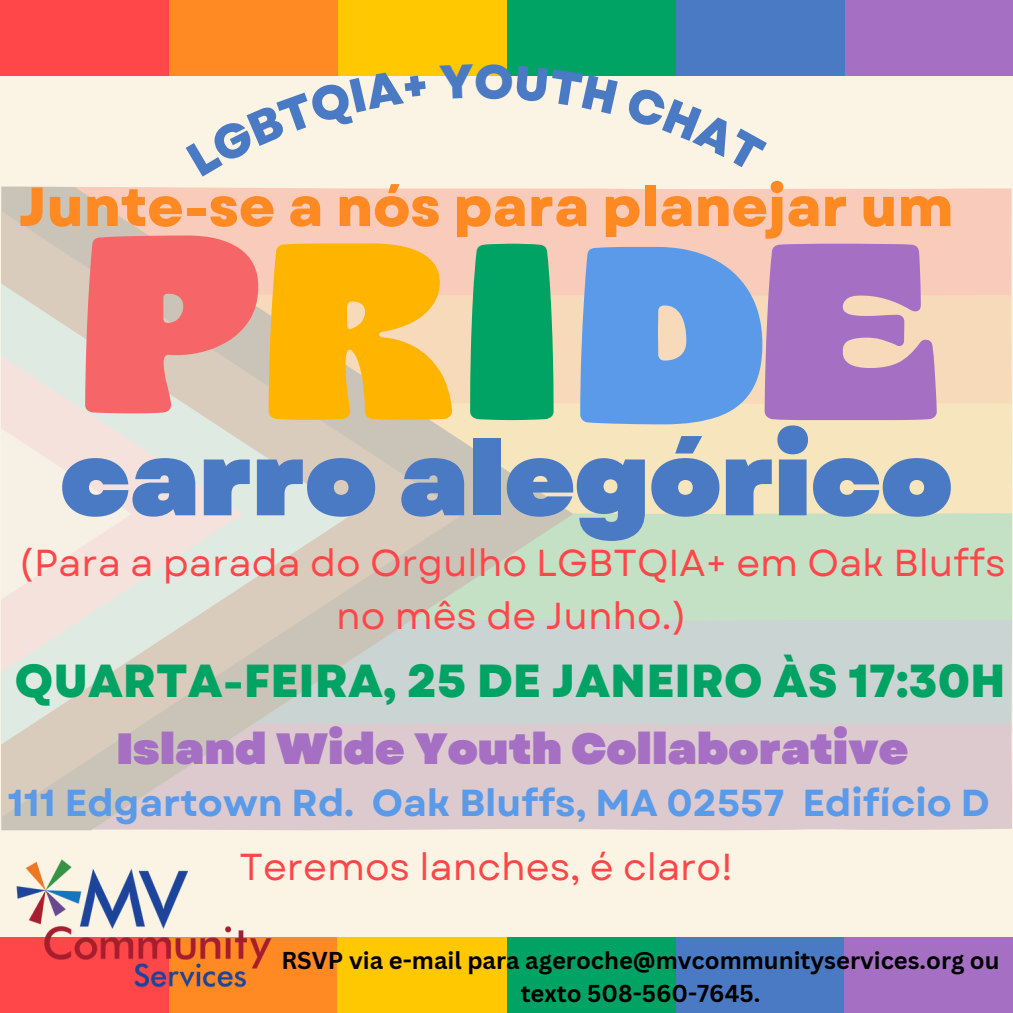
<style>
.page{position:relative;width:1013px;height:1013px;background:#fff}
.page>*{position:absolute;margin:0;border:0;box-sizing:border-box;transform-origin:0 0}
.t1{font:900 249px "Gliker";letter-spacing:.03em;color:#f66668}
.t2{font:900 103.75px "Garet";color:#4b7ac4}
.t3{font:800 55px "Garet";color:#ff8a24}
.t4{font:800 46.25px "Garet";color:#00a364}
.t5{font:900 43.75px "Garet";color:#a570c4}
.t6{font:37.5px/52.5px "Garet";color:#ff4649;text-align:center}
.t7{font:700 37.5px "Garet";color:#5a9ae8}
.t8{font:700 23.75px/32.8px "Canva Sans";color:#000;text-align:center}
.s1{color:#ffb400}
.s2{color:#00a364}
.s3{color:#5a9ae8}
.s4{color:#a570c4}
</style>
<div class="page">
<div style="left:0;top:0;width:1012px;height:1012px;background:#fbf4e4"></div>
<div style="left:169px;top:937px;width:228px;height:75px;background:#ff8a24"></div>
<div style="left:338px;top:937px;width:211px;height:75px;background:#ffc800"></div>
<div style="left:507px;top:937px;width:191px;height:75px;background:#00a364"></div>
<div style="left:675px;top:937px;width:236px;height:75px;background:#4b7ac4"></div>
<div style="left:844px;top:937px;width:168px;height:75px;background:#a570c4"></div>
<div style="left:169px;top:0;width:168px;height:76px;background:#ff8a24"></div>
<div style="left:0;top:0;width:169px;height:76px;background:#ff4649"></div>
<div style="left:507px;top:0;width:192px;height:76px;background:#00a364"></div>
<div style="left:338px;top:0;width:168px;height:76px;background:#ffc800"></div>
<div style="left:676px;top:0;width:213px;height:76px;background:#4b7ac4"></div>
<div style="left:845px;top:0;width:167px;height:76px;background:#a570c4"></div>
<img style="left:0;top:859px;width:272px;height:153px">
<div style="left:573px;top:188px;width:438px;height:105px;background:#f8cbba"></div>
<div style="left:573px;top:293px;width:438px;height:109px;background:#f7daba"></div>
<div style="left:573px;top:402px;width:439px;height:109px;background:#f7e5bd"></div>
<div style="left:573px;top:511px;width:439px;height:107px;background:#c4e1c6"></div>
<div style="left:573px;top:618px;width:439px;height:104px;background:#cad4d2"></div>
<div style="left:573px;top:722px;width:439px;height:108px;background:#dccacf"></div>
<svg style="left:1px;top:186px;width:572px;height:644px;background:#e1d1c2"></svg>
<svg style="left:1px;top:211px;width:462px;height:606px;background:#ddcbc0"></svg>
<svg style="left:1px;top:283px;width:351px;height:461px;background:#d7d0c3"></svg>
<svg style="left:1px;top:356px;width:241px;height:316px;background:#e4e1d8"></svg>
<svg style="left:1px;top:428px;width:131px;height:171px"></svg>
<h3 class="t3" style="left:19px;top:167px;width:936px">Junte-se a nós para planejar um</h3>
<h1 class="t1" style="left:81px;top:171px;width:860px">P<span class="s1">R</span><span class="s2">I</span><span class="s3">D</span><span class="s4">E</span></h1>
<h2 class="t2" style="left:60px;top:404px;width:893px">carro alegórico</h2>
<p class="t6" style="left:18px;top:537px;width:988px">(Para a parada do Orgulho LGBTQIA+ em Oak Bluffs no mês de Junho.)</p>
<p class="t4" style="left:15px;top:647px;width:992px">QUARTA-FEIRA, 25 DE JANEIRO ÀS 17:30H</p>
<p class="t5" style="left:116px;top:717px;width:793px">Island Wide Youth Collaborative</p>
<p class="t7" style="left:8px;top:775px;width:983px">111 Edgartown Rd. Oak Bluffs, MA 02557 Edifício D</p>
<p class="t6" style="left:239px;top:840px;width:495px">Teremos lanches, é claro!</p>
<p class="t8" style="left:281px;top:943px;width:719px">RSVP via e-mail para ageroche@mvcommunityservices.org ou texto 508-560-7645.</p>
</div>
